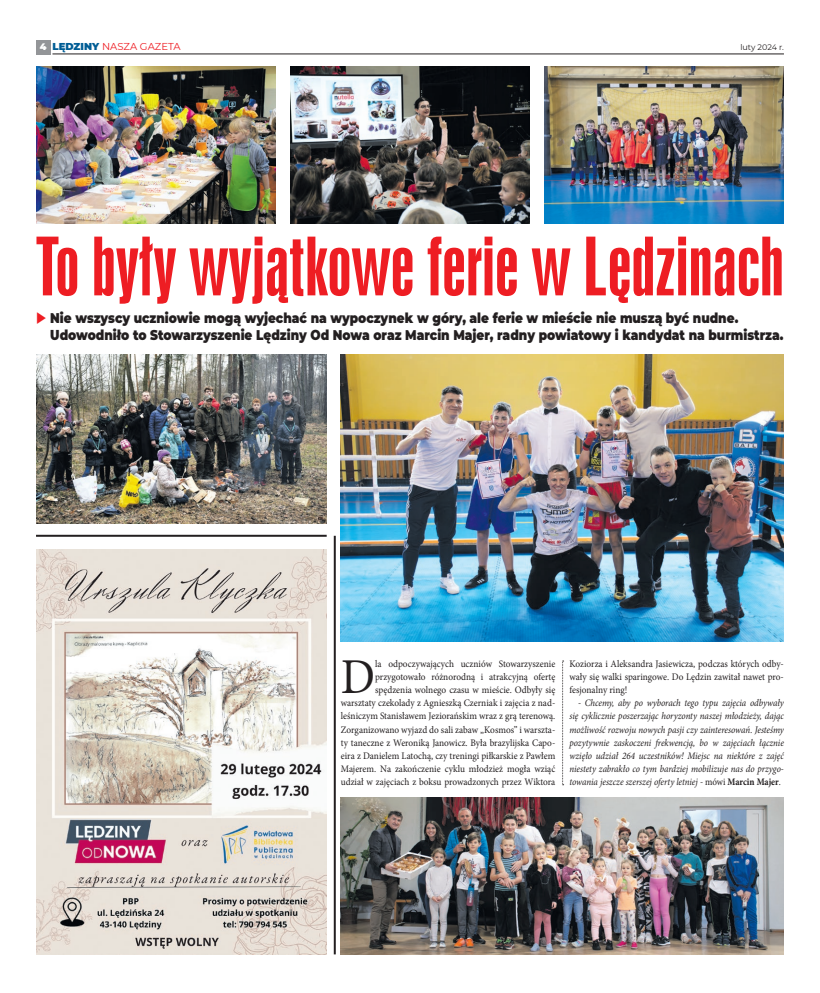
<style>
.page{position:relative;width:820px;height:993px;background:#fff}
.page>*{position:absolute;margin:0;border:0;box-sizing:border-box;transform-origin:0 0}
.tytul_maly{font:75.1px "Swis 924 EU";color:#ee1d23}
.Tekst{font:50.1px "Minion Pro";color:#231f20;scale:.93 1}
.Tekst-2{font:900 14px/17px "Montserrat";color:#231f20;scale:.86 1}
.Tekst-3{font:10px/13px "Minion Pro";color:#231f20;text-align:right;scale:.93 1}
.Tekst-4{font:italic 10px/13px "Minion Pro";letter-spacing:-.005em;color:#231f20;text-align:justify;scale:.9 1}
.tekst{font:10px "Montserrat";color:#ee1d23}
.tekst-2{font:900 9.4px "Montserrat";color:#fff}
.t1{font:8px "Montserrat";letter-spacing:-.005em;color:#231f20}
.s1{font-weight:900;color:#005d95}
.s2{color:#ee1d23}
.s3{font-style:normal}
.s4{font-weight:700;font-style:normal}
</style>
<div class="page">
<div style="left:36px;top:40px;width:14px;height:14px;background:#939598"></div>
<hr style="left:52px;top:54px;width:731px;height:1px;background:#231f20">
<img style="left:36px;top:67px;width:240px;height:156px">
<img style="left:290px;top:67px;width:239px;height:156px">
<img style="left:544px;top:67px;width:239px;height:156px">
<img style="left:341px;top:797px;width:442px;height:157px">
<img style="left:341px;top:354px;width:442px;height:287px">
<img style="left:36px;top:354px;width:290px;height:169px">
<svg style="left:562px;top:660px;width:1px;height:125px"></svg>
<img style="left:36px;top:549px;width:290px;height:405px">
<hr style="left:36px;top:534px;width:290px;height:2px;background:#231f20">
<hr style="left:333px;top:535px;width:2px;height:419px;background:#231f20">
<p class="tekst-2" style="left:40px;top:40px;width:8px">4</p>
<p class="tekst" style="left:52px;top:40px;width:130px"><span class="s1">LĘDZINY</span> NASZA GAZETA</p>
<p class="t1" style="left:740px;top:41px;width:45px">luty 2024 r.</p>
<p class="tytul_maly" style="left:36px;top:221px;width:749px">To były wyjątkowe ferie w Lędzinach</p>
<p class="Tekst-2" style="left:50px;top:309px;width:853px;text-indent:-14px"><span class="s2">◆</span> Nie wszyscy uczniowie mogą wyjechać na wypoczynek w góry, ale ferie w mieście nie muszą być nudne.<br>Udowodniło to Stowarzyszenie Lędziny Od Nowa oraz Marcin Majer, radny powiatowy i kandydat na burmistrza.</p>
<p class="Tekst-3" style="left:341px;top:657px;width:232px">la odpoczywających uczniów Stowarzyszenie przygotowało różnorodną i atrakcyjną ofertę spędzenia wolnego czasu w mieście. Odbyły się warsztaty czekolady z Agnieszką Czerniak i zajęcia z nad&shy;leśniczym Stanisławem Jeziorańskim wraz z grą terenową.<br>Zorganizowano wyjazd do sali zabaw „Kosmos” i warszta&shy;ty taneczne z Weroniką Janowicz. Była brazylijska Capo&shy;eira z Danielem Latochą, czy treningi piłkarskie z Pawłem Majerem. Na zakończenie cyklu młodzież mogła wziąć udział w zajęciach z boksu prowadzonych przez Wiktora</p>
<p class="Tekst-3" style="left:569px;top:657px;width:232px;text-align:justify">Koziorza i Aleksandra Jasiewicza, podczas których odby&shy;wały się walki sparingowe. Do Lędzin zawitał nawet pro&shy;fesjonalny ring!</p>
<p class="Tekst" style="left:341px;top:643px;width:38px">D</p>
<p class="Tekst-4" style="left:569px;top:696px;width:240px;text-indent:9px">- Chcemy, aby po wyborach tego typu zajęcia odbywały się cyklicznie poszerzając horyzonty naszej młodzieży, dając możliwość rozwoju nowych pasji czy zainteresowań. Jesteśmy pozytywnie zaskoczeni frekwencją, bo w zajęciach łącznie wzięło udział 264 uczestników! Miejsc na niektóre z zajęć niestety zabrakło co tym bardziej mobilizuje nas do przygo&shy;towania jeszcze szerszej oferty letniej - <span class="s3">mówi</span> <span class="s4">Marcin Majer</span><span class="s3">.</span></p>
</div>
